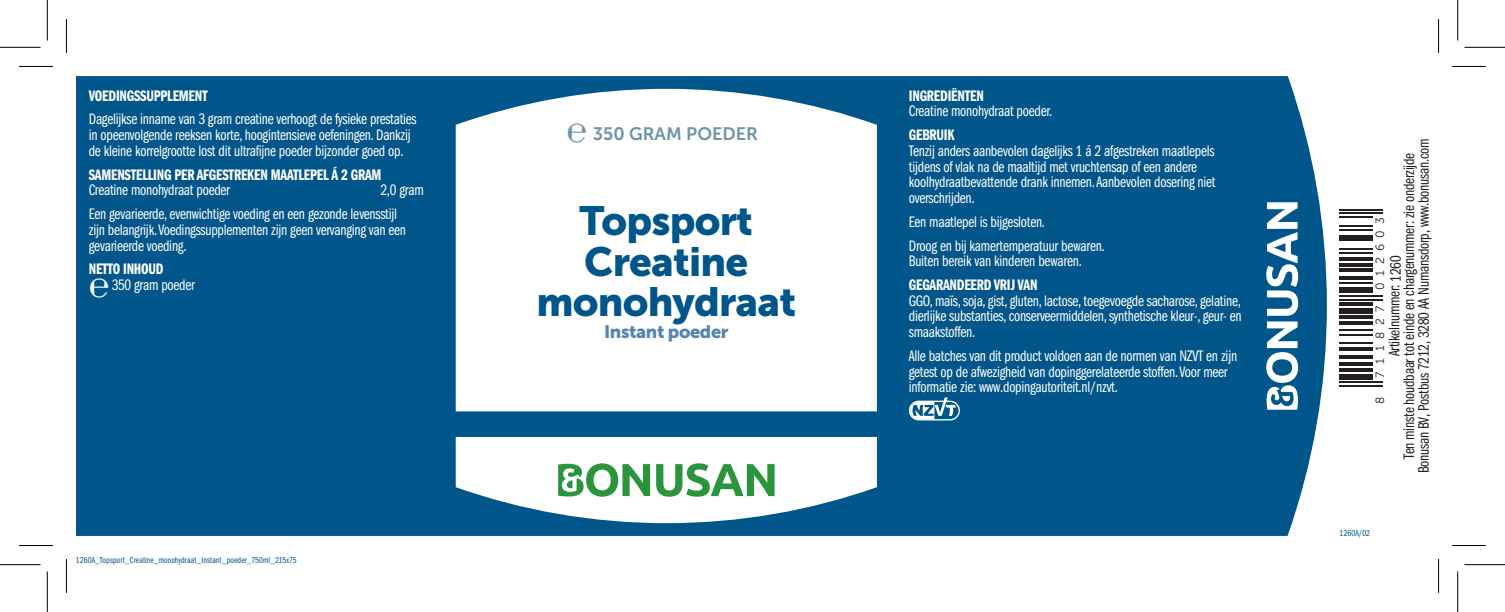
<style>
.page{position:relative;width:1505px;height:612px;background:#fff}
.page>*{position:absolute;margin:0;border:0;box-sizing:border-box;transform-origin:0 0}
.t1{font:40.5px/40.5px "Museo Sans 900";letter-spacing:-.02em;color:#00568a;text-align:center}
.t2{font:34.88px "Times New Roman";color:#fff}
.t3{font:34.88px "Times New Roman";color:#6e94ab}
.t4{font:18px "Museo Sans 700";color:#6e94ab}
.t5{font:18px "Museo Sans 900";letter-spacing:-.02em;color:#5685af}
.t6{font:15.75px/15.8px "Franklin Gothic Book Cmpr";letter-spacing:-.015em;color:#fff}
.t7{font:15.75px/14.6px "Franklin Gothic Book Cmpr";letter-spacing:-.015em;color:#231f20;text-align:center}
.t8{font:15.75px "Franklin Gothic Demi Cmpr";letter-spacing:-.015em;color:#fff}
.t9{font:11.92px "Museo Sans 300";letter-spacing:.545em;color:#231f20}
.t10{font:9px "Franklin Gothic Book Cmpr";letter-spacing:.01em;color:#00568a}
.s1{color:#fff}
</style>
<div class="page">
<div style="left:76px;top:76px;width:1250px;height:459px;background:#00568a"></div>
<svg style="left:455px;top:89px;width:421px;height:322px"></svg>
<svg style="left:455px;top:436px;width:421px;height:86px"></svg>
<svg style="left:1265px;top:202px;width:32px;height:113px"></svg>
<svg style="left:1265px;top:321px;width:32px;height:88px"></svg>
<svg style="left:908px;top:397px;width:51px;height:23px"></svg>
<hr style="left:1339px;top:384px;width:43px;height:2px;background:#231f20">
<hr style="left:1339px;top:381px;width:43px;height:1px;background:#231f20">
<div style="left:1339px;top:373px;width:33px;height:6px;background:#231f20"></div>
<svg style="left:1339px;top:368px;width:33px;height:3px"></svg>
<hr style="left:1339px;top:362px;width:33px;height:4px;background:#231f20">
<svg style="left:1339px;top:355px;width:33px;height:3px"></svg>
<hr style="left:1339px;top:347px;width:33px;height:3px;background:#231f20">
<hr style="left:1339px;top:341px;width:33px;height:2px;background:#231f20">
<hr style="left:1339px;top:334px;width:33px;height:2px;background:#231f20">
<hr style="left:1339px;top:328px;width:33px;height:2px;background:#231f20">
<hr style="left:1339px;top:321px;width:33px;height:4px;background:#231f20">
<hr style="left:1339px;top:315px;width:33px;height:4px;background:#231f20">
<div style="left:1339px;top:308px;width:33px;height:5px;background:#231f20"></div>
<hr style="left:1339px;top:302px;width:33px;height:4px;background:#231f20">
<hr style="left:1339px;top:298px;width:43px;height:2px;background:#231f20">
<hr style="left:1339px;top:294px;width:43px;height:2px;background:#231f20">
<div style="left:1339px;top:287px;width:33px;height:6px;background:#231f20"></div>
<hr style="left:1339px;top:281px;width:33px;height:2px;background:#231f20">
<hr style="left:1339px;top:276px;width:33px;height:4px;background:#231f20">
<hr style="left:1339px;top:268px;width:33px;height:4px;background:#231f20">
<hr style="left:1339px;top:263px;width:33px;height:3px;background:#231f20">
<hr style="left:1339px;top:257px;width:33px;height:4px;background:#231f20">
<hr style="left:1339px;top:251px;width:33px;height:2px;background:#231f20">
<hr style="left:1339px;top:248px;width:33px;height:2px;background:#231f20">
<div style="left:1339px;top:235px;width:33px;height:5px;background:#231f20"></div>
<hr style="left:1339px;top:229px;width:33px;height:2px;background:#231f20">
<hr style="left:1339px;top:225px;width:33px;height:2px;background:#231f20">
<hr style="left:1339px;top:216px;width:33px;height:2px;background:#231f20">
<hr style="left:1339px;top:212px;width:43px;height:2px;background:#231f20">
<hr style="left:1339px;top:208px;width:43px;height:2px;background:#231f20">
<hr style="left:19px;top:66px;width:34px;height:1px;background:#000">
<hr style="left:1451px;top:66px;width:34px;height:1px;background:#000">
<hr style="left:19px;top:544px;width:34px;height:1px;background:#000">
<hr style="left:1451px;top:544px;width:34px;height:1px;background:#000">
<hr style="left:66px;top:19px;width:1px;height:34px;background:#000">
<hr style="left:66px;top:558px;width:1px;height:34px;background:#000">
<hr style="left:1437px;top:19px;width:1px;height:34px;background:#000">
<hr style="left:1437px;top:558px;width:1px;height:34px;background:#000">
<hr style="left:0;top:47px;width:40px;height:1px;background:#000">
<hr style="left:1464px;top:47px;width:40px;height:1px;background:#000">
<hr style="left:0;top:563px;width:40px;height:1px;background:#000">
<hr style="left:1464px;top:563px;width:40px;height:1px;background:#000">
<hr style="left:47px;top:0;width:1px;height:40px;background:#000">
<hr style="left:47px;top:571px;width:1px;height:40px;background:#000">
<hr style="left:1456px;top:0;width:1px;height:40px;background:#000">
<hr style="left:1456px;top:571px;width:1px;height:40px;background:#000">
<p class="t8" style="left:89px;top:87px;width:120px">VOEDINGSSUPPLEMENT</p>
<p class="t6" style="left:89px;top:111px;width:329px">Dagelijkse inname van 3 gram creatine verhoogt de fysieke prestaties in opeenvolgende reeksen korte, hoogintensieve oefeningen. Dankzij de kleine korrelgrootte lost dit ultrafijne poeder bijzonder goed op.</p>
<p class="t8" style="left:89px;top:165px;width:294px">SAMENSTELLING PER AFGESTREKEN MAATLEPEL Á 2 GRAM</p>
<p class="t6" style="left:89px;top:182px;width:143px">Creatine monohydraat poeder</p>
<p class="t6" style="left:89px;top:178px;width:336px;line-height:23.6px;text-indent:292px">2,0 gram<br>Een gevarieerde, evenwichtige voeding en een gezonde levensstijl</p>
<p class="t6" style="left:89px;top:222px;width:319px">zijn belangrijk. Voedingssupplementen zijn geen vervanging van een gevarieerde voeding.</p>
<p class="t8" style="left:89px;top:260px;width:76px">NETTO INHOUD</p>
<p class="t6" style="left:112px;top:277px;width:85px">350 gram poeder</p>
<h2 class="t2" style="left:89px;top:262px;width:22px">℮</h2>
<p class="t10" style="left:76px;top:554px;width:222px">1260A_Topsport_Creatine_monohydraat_Instant_poeder_750ml_215x75</p>
<h2 class="t3" style="left:566px;top:106px;width:22px">℮</h2>
<p class="t4" style="left:592px;top:123px;width:167px">350 GRAM POEDER</p>
<h1 class="t1" style="left:536px;top:200px;width:261px">Topsport<br>Creatine monohydraat</h1>
<p class="t5" style="left:604px;top:321px;width:126px">Instant poeder</p>
<p class="t8" style="left:908px;top:87px;width:76px">INGREDIËNTEN</p>
<p class="t6" style="left:908px;top:103px;width:145px">Creatine monohydraat poeder.</p>
<p class="t8" style="left:908px;top:126px;width:47px">GEBRUIK</p>
<p class="t6" style="left:908px;top:143px;width:308px">Tenzij anders aanbevolen dagelijks 1 á 2 afgestreken maatlepels tijdens of vlak na de maaltijd met vruchtensap of een andere koolhydraatbevattende drank innemen. Aanbevolen dosering niet overschrijden.</p>
<p class="t6" style="left:908px;top:210px;width:197px;line-height:23.6px">Een maatlepel is bijgesloten.<br>Droog en bij kamertemperatuur bewaren.</p>
<p class="t6" style="left:908px;top:253px;width:174px">Buiten bereik van kinderen bewaren.</p>
<p class="t8" style="left:908px;top:276px;width:130px">GEGARANDEERD VRIJ VAN</p>
<p class="t6" style="left:908px;top:292px;width:334px;text-align:justify">GGO, maïs, soja, gist, gluten, lactose, toegevoegde sacharose, gelatine, dierlijke substanties, conserveermiddelen, synthetische kleur-, geur- en smaakstoffen.</p>
<p class="t6" style="left:908px;top:348px;width:330px">Alle batches van dit product voldoen aan de normen van NZVT en zijn getest op de afwezigheid van dopinggerelateerde stoffen. Voor meer informatie zie: www.dopingautoriteit.nl/nzvt.</p>
<p class="t7" style="left:1387px;top:473px;width:336px;rotate:-90deg">Artikelnummer: <span class="s1">000<br></span>Ten minste houdbaar tot einde en chargenummer: zie onderzijde<br>Bonusan BV, Postbus 7212, 3280 AA Numansdorp, www.bonusan.com</p>
<p class="t9" style="left:1373px;top:290px;width:74px;rotate:-90deg">012603</p>
<p class="t7" style="left:1388px;top:282px;width:28px;rotate:-90deg">1260</p>
<p class="t9" style="left:1373px;top:377px;width:73px;rotate:-90deg">711827</p>
<p class="t9" style="left:1373px;top:404px;width:9px;rotate:-90deg">8</p>
<p class="t10" style="left:1339px;top:527px;width:32px">1260A/02</p>
</div>
